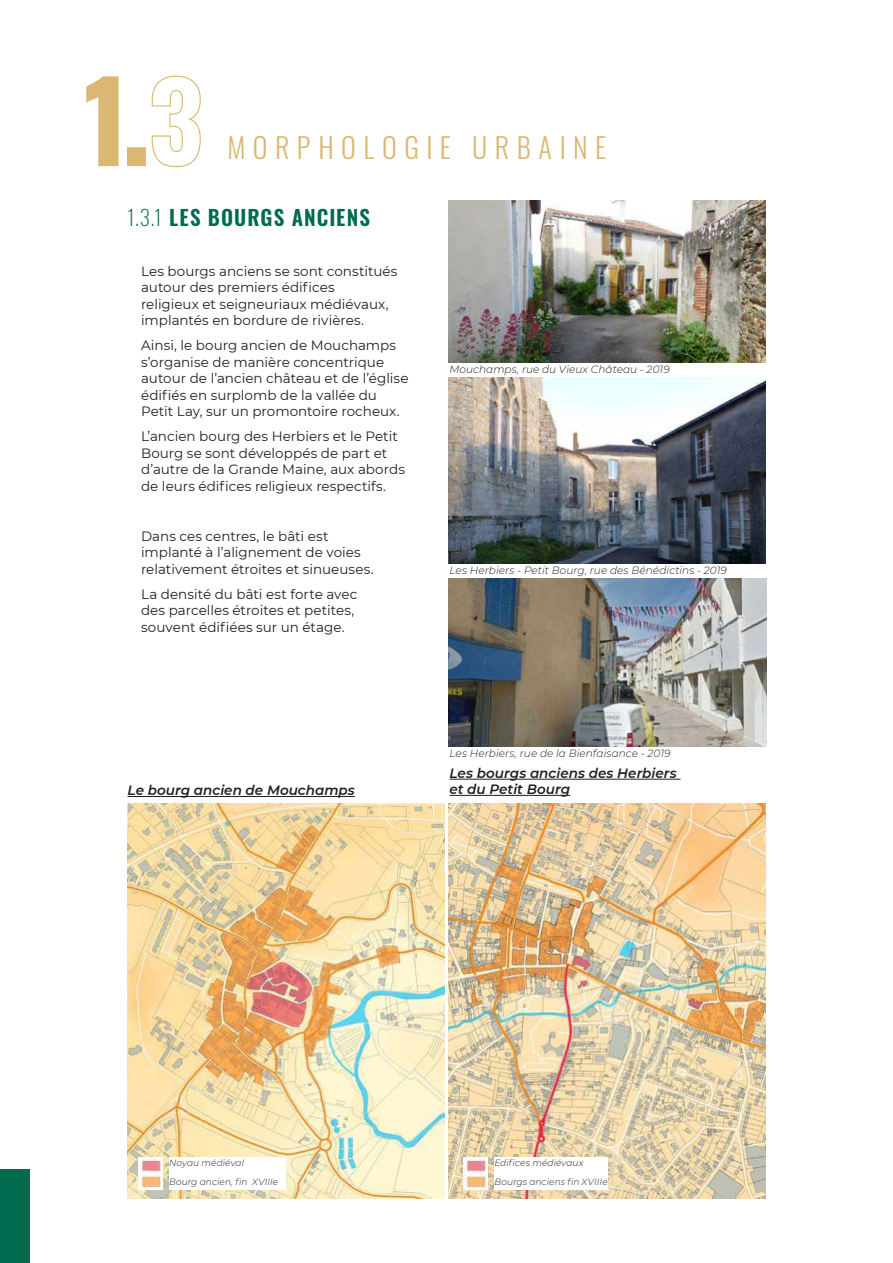
<style>
.page{position:relative;width:893px;height:1263px;background:#fff}
.page>*{position:absolute;margin:0;border:0;box-sizing:border-box;transform-origin:0 0}
.t1{font:700 108px "Oswald";color:#dab873}
.t2{font:300 28.05px "Oswald";letter-spacing:.265em;color:#dab873}
.t3{font:600 21px "Oswald";letter-spacing:.05em;color:#016b4f}
.t4{font:13.5px/16.5px "Montserrat";color:#231f20}
.t5{font:italic 600 13.5px/16.2px "Montserrat";letter-spacing:.005em;color:#231f20}
.t6{font:italic 300 10.5px "Montserrat";letter-spacing:.005em;color:#231f20}
.t7{font:italic 300 9px/19.4px "Montserrat";letter-spacing:.01em;color:#231f20}
.s1{font-weight:200}
</style>
<div class="page">
<div style="left:0;top:1169px;width:30px;height:94px;background:#016b4f"></div>
<svg style="left:86px;top:76px;width:33px;height:91px"></svg>
<div style="left:127px;top:147px;width:19px;height:19px;border:2px solid #dab873"></div>
<svg style="left:151px;top:75px;width:50px;height:93px"></svg>
<img style="left:449px;top:377px;width:316px;height:187px">
<img style="left:449px;top:201px;width:316px;height:161px">
<img style="left:128px;top:804px;width:316px;height:394px">
<img style="left:449px;top:804px;width:316px;height:394px">
<img style="left:138px;top:1157px;width:25px;height:33px">
<div style="left:169px;top:1157px;width:117px;height:33px;background:#fff"></div>
<img style="left:463px;top:1157px;width:25px;height:33px">
<div style="left:494px;top:1157px;width:114px;height:33px;background:#fff"></div>
<img style="left:449px;top:578px;width:317px;height:169px">
<hr style="left:128px;top:796px;width:227px;height:1px;background:#231f20">
<hr style="left:449px;top:779px;width:231px;height:1px;background:#231f20">
<hr style="left:449px;top:795px;width:121px;height:1px;background:#231f20">
<h1 class="t1" style="left:85px;top:65px;width:66px">1.</h1>
<h2 class="t2" style="left:227px;top:136px;width:380px">MORPHOLOGIE URBAINE</h2>
<h3 class="t3" style="left:128px;top:208px;width:244px"><span class="s1">1.3.1</span> LES BOURGS ANCIENS</h3>
<p class="t4" style="left:141px;top:263px;width:258px">Les bourgs anciens se sont constituÈs autour des premiers édi昀椀ces<br>religieux et seigneuriaux mÈdiÈvaux, implantÈs en bordure de riviËres.</p>
<p class="t4" style="left:141px;top:337px;width:269px">Ainsi, le bourg ancien de Mouchamps síorganise de maniËre concentrique autour de líancien ch‚teau et de líÈglise édi昀椀és en surplomb de la vallée du Petit Lay, sur un promontoire rocheux.</p>
<p class="t4" style="left:141px;top:428px;width:265px">Líancien bourg des Herbiers et le Petit Bourg se sont dÈveloppÈs de part et díautre de la Grande Maine, aux abords de leurs édi昀椀ces religieux respectifs.</p>
<p class="t4" style="left:141px;top:528px;width:234px">Dans ces centres, le b‚ti est implantÈ ‡ líalignement de voies relativement Ètroites et sinueuses.</p>
<p class="t4" style="left:141px;top:586px;width:218px">La densitÈ du b‚ti est forte avec des parcelles Ètroites et petites, souvent édi昀椀ées sur un étage.</p>
<p class="t6" style="left:449px;top:364px;width:222px">Mouchamps, rue du Vieux Ch‚teau - 2019</p>
<p class="t6" style="left:449px;top:565px;width:279px">Les Herbiers - Petit Bourg, rue des BÈnÈdictins - 2019</p>
<p class="t5" style="left:128px;top:783px;width:229px">Le bourg ancien de Mouchamps</p>
<p class="t6" style="left:449px;top:748px;width:223px">Les Herbiers, rue de la Bienfaisance - 2019</p>
<p class="t5" style="left:449px;top:765px;width:229px">Les bourgs anciens des Herbiers et du Petit Bourg</p>
<p class="t7" style="left:169px;top:1153px;width:111px">Noyau mÈdiÈval<br>Bourg ancien, 昀椀n XVIIIe</p>
<p class="t7" style="left:494px;top:1153px;width:115px">Edi昀椀ces médiévaux<br>Bourgs anciens 昀椀n XVIIIe</p>
</div>
